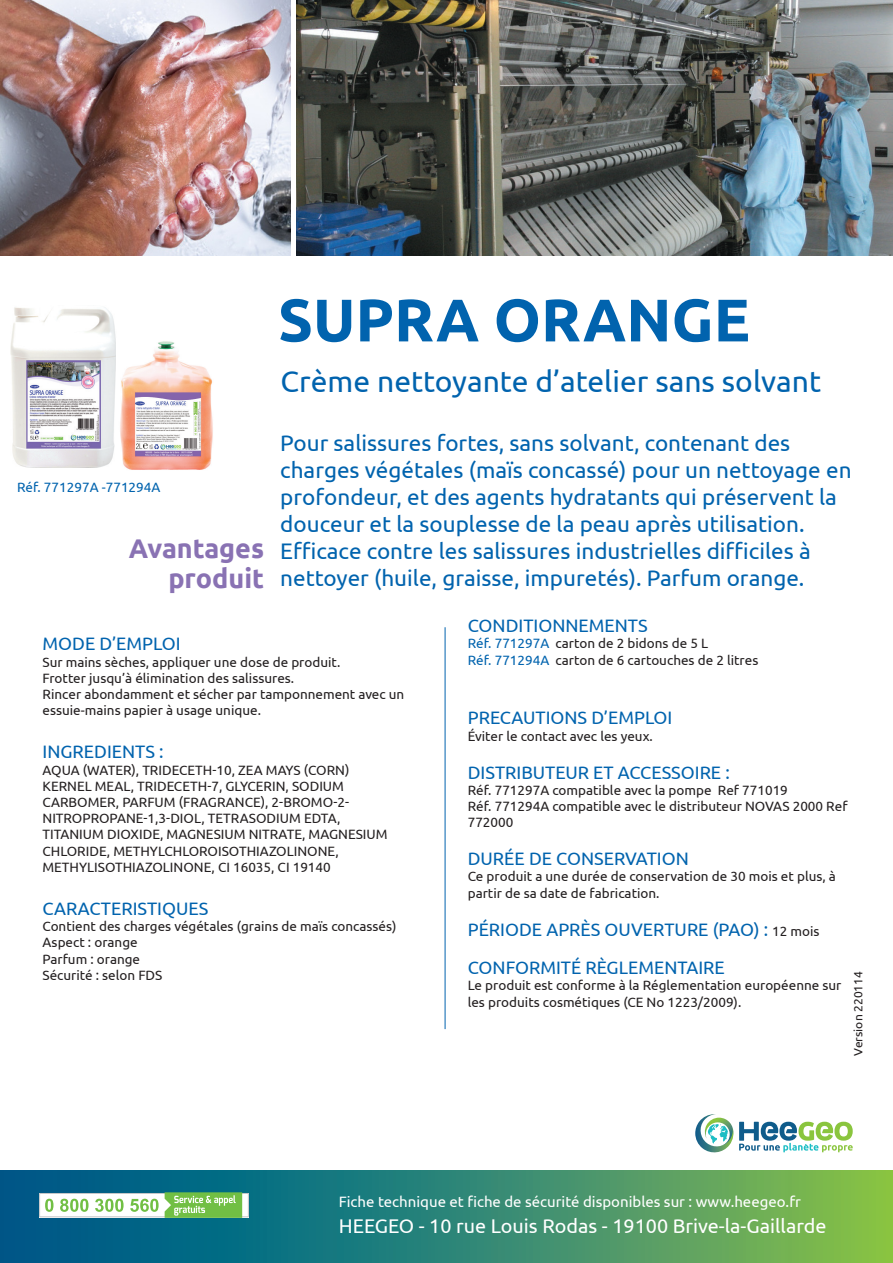
<style>
.page{position:relative;width:893px;height:1263px;background:#fff}
.page>*{position:absolute;margin:0;border:0;box-sizing:border-box;transform-origin:0 0}
.t1{font:700 60px "Ubuntu";color:#0163ae}
.t2{font:30px "Ubuntu";color:#0163ae}
.t3{font:700 27px/30px "Ubuntu";color:#8972b3;text-align:right}
.t4{font:22.5px/27px "Ubuntu";color:#0163ae}
.t5{font:19.8px "Ubuntu";color:#fff}
.t6{font:18px "Ubuntu";color:#0163ae}
.t7{font:15px "Ubuntu";color:#fff}
.t8{font:13.5px/16.2px "Ubuntu";color:#231f20}
.t9{font:13.5px "Ubuntu";color:#0163ae}
.t10{font:12px "Ubuntu";color:#231f20}
.s1{color:#0163ae}
.s2{font-size:13.5px;color:#231f20}
</style>
<div class="page">
<img style="left:1px;top:0;width:289px;height:255px">
<hr style="left:445px;top:627px;width:1px;height:402px;background:#0163ae">
<img style="left:297px;top:0;width:596px;height:255px">
<img style="left:11px;top:307px;width:105px;height:160px">
<img style="left:120px;top:341px;width:93px;height:129px">
<div style="left:0;top:1170px;width:893px;height:93px;background:linear-gradient(to right,#005194,#82be50)"></div>
<svg style="left:39px;top:1192px;width:210px;height:26px"></svg>
<svg style="left:695px;top:1114px;width:158px;height:39px"></svg>
<p class="t9" style="left:17px;top:479px;width:145px">Réf. 771297A -771294A</p>
<p class="t3" style="left:129px;top:533px;width:137px">Avantages produit</p>
<p class="t1" style="left:278px;top:284px;width:473px">SUPRA ORANGE</p>
<p class="t2" style="left:281px;top:363px;width:542px">Crème nettoyante d’atelier sans solvant</p>
<p class="t4" style="left:280px;top:429px;width:573px">Pour salissures fortes, sans solvant, contenant des charges végétales (maïs concassé) pour un nettoyage en profondeur, et des agents hydratants qui préservent la douceur et la souplesse de la peau après utilisation.<br>Efficace contre les salissures industrielles difficiles à nettoyer (huile, graisse, impuretés). Parfum orange.</p>
<p class="t6" style="left:43px;top:633px;width:140px">MODE D’EMPLOI</p>
<p class="t8" style="left:43px;top:653px;width:363px">Sur mains sèches, appliquer une dose de produit.<br>Frotter jusqu’à élimination des salissures.<br>Rincer abondamment et sécher par tamponnement avec un essuie-mains papier à usage unique.</p>
<p class="t6" style="left:43px;top:741px;width:123px">INGREDIENTS :</p>
<p class="t8" style="left:43px;top:761px;width:347px">AQUA (WATER), TRIDECETH-10, ZEA MAYS (CORN)<br>KERNEL MEAL, TRIDECETH-7, GLYCERIN, SODIUM CARBOMER, PARFUM (FRAGRANCE), 2-BROMO-2- NITROPROPANE-1,3-DIOL, TETRASODIUM EDTA, TITANIUM DIOXIDE, MAGNESIUM NITRATE, MAGNESIUM CHLORIDE, METHYLCHLOROISOTHIAZOLINONE, METHYLISOTHIAZOLINONE, CI 16035, CI 19140</p>
<p class="t6" style="left:43px;top:898px;width:167px">CARACTERISTIQUES</p>
<p class="t8" style="left:43px;top:918px;width:355px">Contient des charges végétales (grains de maïs concassés)<br>Aspect : orange</p>
<p class="t8" style="left:43px;top:950px;width:99px">Parfum : orange</p>
<p class="t8" style="left:43px;top:966px;width:121px">Sécurité : selon FDS</p>
<p class="t6" style="left:468px;top:615px;width:181px">CONDITIONNEMENTS</p>
<p class="t8" style="left:468px;top:635px;width:242px"><span class="s1">Réf. 771297A</span> carton de 2 bidons de 5 L</p>
<p class="t8" style="left:468px;top:652px;width:292px"><span class="s1">Réf. 771294A</span> carton de 6 cartouches de 2 litres</p>
<p class="t6" style="left:468px;top:707px;width:206px">PRECAUTIONS D’EMPLOI</p>
<p class="t8" style="left:468px;top:727px;width:187px">Éviter le contact avec les yeux.</p>
<p class="t6" style="left:468px;top:761px;width:264px">DISTRIBUTEUR ET ACCESSOIRE :</p>
<p class="t8" style="left:468px;top:781px;width:322px">Réf. 771297A compatible avec la pompe Ref 771019</p>
<p class="t8" style="left:468px;top:798px;width:381px">Réf. 771294A compatible avec le distributeur NOVAS 2000 Ref<br>772000</p>
<p class="t6" style="left:468px;top:848px;width:223px">DURÉE DE CONSERVATION</p>
<p class="t8" style="left:468px;top:868px;width:370px">Ce produit a une durée de conservation de 30 mois et plus, à partir de sa date de fabrication.</p>
<p class="t6" style="left:468px;top:918px;width:353px">PÉRIODE APRÈS OUVERTURE (PAO) : <span class="s2">12 mois</span></p>
<p class="t6" style="left:468px;top:957px;width:259px">CONFORMITÉ RÈGLEMENTAIRE</p>
<p class="t8" style="left:468px;top:977px;width:375px">Le produit est conforme à la Réglementation européenne sur les produits cosmétiques (CE No 1223/2009).</p>
<p class="t10" style="left:851px;top:1055px;width:86px;rotate:-90deg">Version 220114</p>
<p class="t7" style="left:339px;top:1192px;width:464px">Fiche technique et fiche de sécurité disponibles sur : www.heegeo.fr</p>
<p class="t5" style="left:339px;top:1214px;width:489px">HEEGEO - 10 rue Louis Rodas - 19100 Brive-la-Gaillarde</p>
</div>
